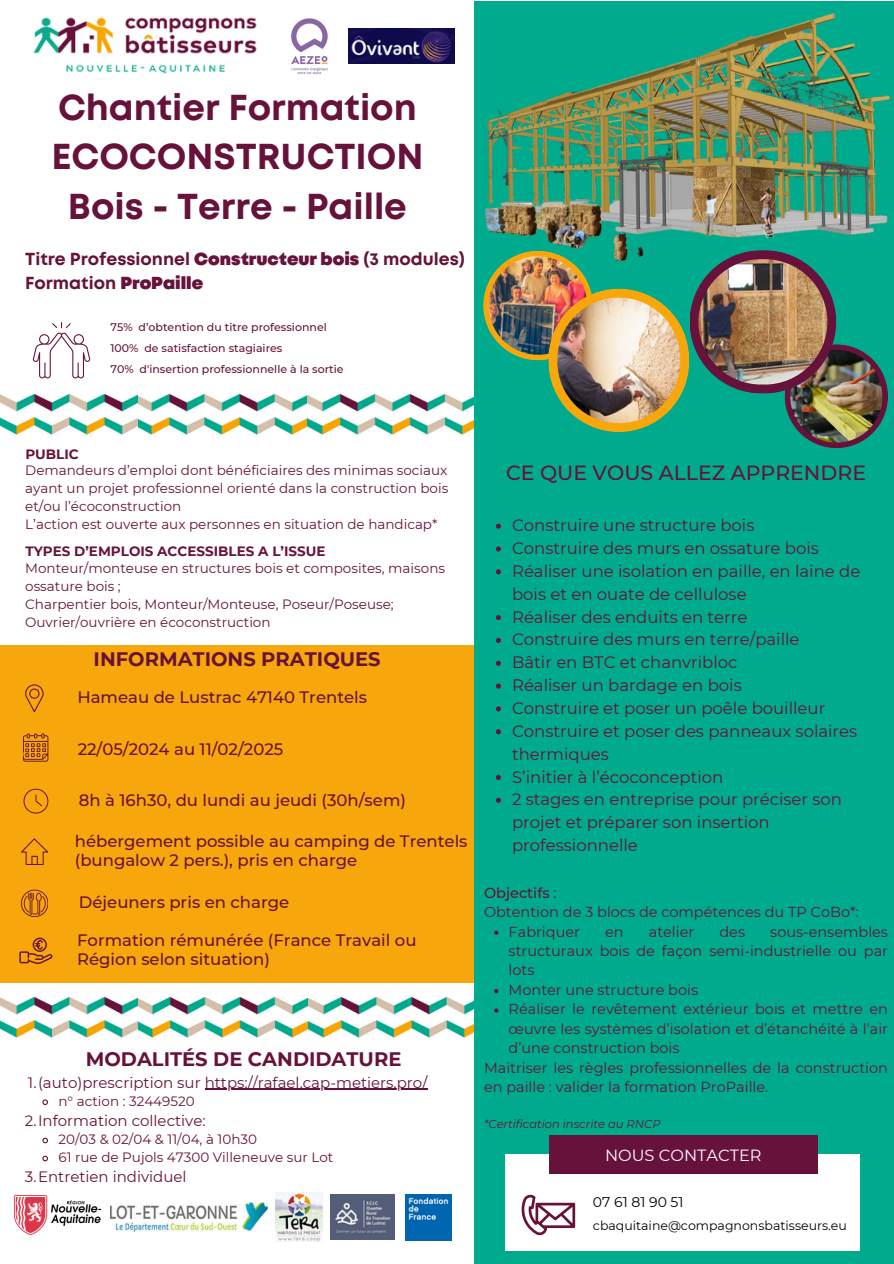
<style>
.page{position:relative;width:894px;height:1264px;background:#fff}
.page>*{position:absolute;margin:0;border:0;box-sizing:border-box;transform-origin:0 0}
.t1{font:700 36px/49.5px "Mont";color:#67123a;text-align:center}
.t2{font:500 20.4px "Montserrat";color:#67123a}
.t3{font:700 19.5px "Montserrat";color:#67123a}
.t4{font:700 17.4px/24.2px "Mont";color:#67123a}
.t5{font:16.5px/22.8px "Montserrat";color:#67123a}
.t6{font:500 16.5px/19.2px "Montserrat";color:#67123a}
.t7{font:16.2px "Montserrat";color:#fff}
.t8{font:15px "Montserrat";color:#67123a}
.t9{font:14.4px/19.5px "Montserrat";color:#67123a}
.t10{font:13.95px "Montserrat";color:#000}
.t11{font:13.5px/18px "Montserrat";color:#67123a;text-align:justify}
.t12{font:700 13.5px "Montserrat";color:#67123a}
.t13{font:12.45px "Montserrat";color:#000}
.t14{font:italic 11.4px "Montserrat";color:#67123a}
.t15{font:500 10.95px "Montserrat";color:#67123a}
.s1{font-weight:900}
.s2{font-weight:500}
</style>
<div class="page">
<div style="left:0;top:644px;width:479px;height:338px;background:#f7a70b"></div>
<svg style="left:23px;top:788px;width:25px;height:25px"></svg>
<svg style="left:23px;top:684px;width:25px;height:77px"></svg>
<svg style="left:21px;top:838px;width:27px;height:27px"></svg>
<svg style="left:21px;top:889px;width:27px;height:27px"></svg>
<svg style="left:19px;top:937px;width:33px;height:27px"></svg>
<img style="left:0;top:996px;width:139px;height:42px">
<img style="left:139px;top:994px;width:336px;height:45px">
<img style="left:33px;top:17px;width:224px;height:57px">
<img style="left:110px;top:1202px;width:158px;height:29px">
<img style="left:13px;top:1195px;width:89px;height:40px">
<div style="left:475px;top:273px;width:418px;height:990px;background:#00ab8d"></div>
<div style="left:505px;top:1153px;width:354px;height:97px;background:#fff"></div>
<svg style="left:521px;top:1194px;width:54px;height:41px"></svg>
<svg style="left:33px;top:322px;width:57px;height:56px"></svg>
<img style="left:0;top:393px;width:138px;height:42px">
<img style="left:138px;top:393px;width:335px;height:42px">
<img style="left:275px;top:1192px;width:48px;height:49px">
<img style="left:330px;top:1194px;width:64px;height:45px">
<img style="left:405px;top:1194px;width:46px;height:46px">
<img style="left:451px;top:1px;width:442px;height:272px">
<div style="left:549px;top:1135px;width:268px;height:39px;background:#67123a"></div>
<img style="left:483px;top:251px;width:404px;height:197px">
<img style="left:291px;top:18px;width:37px;height:57px">
<img style="left:348px;top:29px;width:106px;height:34px">
<svg style="left:495px;top:523px;width:6px;height:5px"></svg>
<svg style="left:495px;top:546px;width:6px;height:5px"></svg>
<svg style="left:495px;top:569px;width:6px;height:5px"></svg>
<svg style="left:495px;top:615px;width:6px;height:5px"></svg>
<svg style="left:495px;top:638px;width:6px;height:5px"></svg>
<svg style="left:495px;top:660px;width:6px;height:5px"></svg>
<svg style="left:495px;top:683px;width:6px;height:5px"></svg>
<svg style="left:495px;top:706px;width:6px;height:5px"></svg>
<svg style="left:495px;top:729px;width:6px;height:5px"></svg>
<svg style="left:495px;top:775px;width:6px;height:5px"></svg>
<svg style="left:495px;top:797px;width:6px;height:5px"></svg>
<svg style="left:494px;top:930px;width:4px;height:4px"></svg>
<svg style="left:494px;top:988px;width:4px;height:5px"></svg>
<svg style="left:494px;top:1008px;width:4px;height:4px"></svg>
<hr style="left:205px;top:1088px;width:222px;height:1px;background:#67123a">
<svg style="left:42px;top:1099px;width:6px;height:6px"></svg>
<svg style="left:42px;top:1137px;width:6px;height:7px"></svg>
<svg style="left:42px;top:1155px;width:6px;height:7px"></svg>
<h4 class="t1" style="left:51px;top:85px;width:373px">Chantier Formation<br>ECOCONSTRUCTION<br>Bois - Terre - Paille</h4>
<p class="t4" style="left:25px;top:248px;width:441px">Titre Professionnel <span class="s1">Constructeur bois</span> (3 modules)<br>Formation <span class="s1">ProPaille</span></p>
<p class="t15" style="left:110px;top:320px;width:218px">75% d’obtention du titre professionnel</p>
<p class="t15" style="left:110px;top:341px;width:173px">100% de satisfaction stagiaires</p>
<p class="t15" style="left:110px;top:362px;width:235px">70% d'insertion professionnelle à la sortie</p>
<p class="t12" style="left:25px;top:446px;width:55px">PUBLIC</p>
<h2 class="t11" style="left:25px;top:461px;width:424px">Demandeurs d’emploi dont bénéficiaires des minimas sociaux ayant un projet professionnel orienté dans la construction bois et/ou l’écoconstruction</h2>
<p class="t11" style="left:25px;top:515px;width:413px">L’action est ouverte aux personnes en situation de handicap*</p>
<h2 class="t12" style="left:25px;top:543px;width:301px">TYPES D’EMPLOIS ACCESSIBLES A L’ISSUE</h2>
<h4 class="t11" style="left:25px;top:559px;width:421px">Monteur/monteuse en structures bois et composites, maisons ossature bois ;</h4>
<h4 class="t11" style="left:25px;top:595px;width:370px">Charpentier bois, Monteur/Monteuse, Poseur/Poseuse;</h4>
<p class="t11" style="left:25px;top:613px;width:247px">Ouvrier/ouvrière en écoconstruction</p>
<p class="t3" style="left:94px;top:647px;width:288px">INFORMATIONS PRATIQUES</p>
<p class="t6" style="left:77px;top:688px;width:291px">Hameau de Lustrac 47140 Trentels</p>
<p class="t6" style="left:78px;top:739px;width:207px">22/05/2024 au 11/02/2025</p>
<p class="t6" style="left:79px;top:790px;width:328px">8h à 16h30, du lundi au jeudi (30h/sem)</p>
<p class="t6" style="left:75px;top:831px;width:394px">hébergement possible au camping de Trentels (bungalow 2 pers.), pris en charge</p>
<h2 class="t6" style="left:79px;top:892px;width:212px">Déjeuners pris en charge</h2>
<p class="t6" style="left:77px;top:930px;width:341px">Formation rémunérée (France Travail ou<br>Région selon situation)</p>
<p class="t3" style="left:86px;top:1046px;width:317px">MODALITÉS DE CANDIDATURE</p>
<h4 class="t8" style="left:28px;top:1073px;width:401px">1.(auto)prescription sur https://rafael.cap-metiers.pro/</h4>
<p class="t11" style="left:58px;top:1091px;width:138px">n° action : 32449520</p>
<p class="t8" style="left:25px;top:1111px;width:182px">2.Information collective:</p>
<h4 class="t11" style="left:58px;top:1129px;width:200px">20/03 &amp; 02/04 &amp; 11/04, à 10h30</h4>
<p class="t11" style="left:58px;top:1147px;width:276px">61 rue de Pujols 47300 Villeneuve sur Lot</p>
<p class="t8" style="left:25px;top:1167px;width:163px">3.Entretien individuel</p>
<p class="t2" style="left:506px;top:460px;width:361px">CE QUE VOUS ALLEZ APPRENDRE</p>
<h3 class="t5" style="left:512px;top:514px;width:244px">Construire une structure bois</h3>
<p class="t5" style="left:512px;top:537px;width:308px">Construire des murs en ossature bois</p>
<h6 class="t5" style="left:512px;top:559px;width:350px">Réaliser une isolation en paille, en laine de bois et en ouate de cellulose</h6>
<p class="t5" style="left:512px;top:605px;width:237px">Réaliser des enduits en terre</p>
<p class="t5" style="left:512px;top:628px;width:289px">Construire des murs en terre/paille</p>
<p class="t5" style="left:512px;top:651px;width:227px">Bâtir en BTC et chanvribloc</p>
<h1 class="t5" style="left:512px;top:674px;width:231px">Réaliser un bardage en bois</h1>
<h4 class="t5" style="left:512px;top:696px;width:314px">Construire et poser un poêle bouilleur</h4>
<p class="t5" style="left:512px;top:719px;width:346px">Construire et poser des panneaux solaires thermiques</p>
<p class="t5" style="left:512px;top:765px;width:213px">S’initier à l’écoconception</p>
<p class="t5" style="left:512px;top:788px;width:331px">2 stages en entreprise pour préciser son projet et préparer son insertion professionnelle</p>
<p class="t9" style="left:484px;top:882px;width:376px"><span class="s2">Objectifs</span> :<br>Obtention de 3 blocs de compétences du TP CoBo*:</p>
<p class="t9" style="left:508px;top:921px;width:73px">Fabriquer</p>
<p class="t9" style="left:605px;top:921px;width:20px">en</p>
<p class="t9" style="left:648px;top:921px;width:47px">atelier</p>
<p class="t9" style="left:719px;top:921px;width:27px">des</p>
<p class="t9" style="left:508px;top:921px;width:381px;text-align:justify;text-indent:261px">sous-ensembles structuraux bois de façon semi-industrielle ou par lots</p>
<p class="t9" style="left:508px;top:979px;width:191px">Monter une structure bois</p>
<p class="t9" style="left:508px;top:999px;width:381px;text-align:justify">Réaliser le revêtement extérieur bois et mettre en œuvre les systèmes d’isolation et d’étanchéité à l’air d’une construction bois</p>
<p class="t9" style="left:484px;top:1057px;width:405px">Maitriser les règles professionnelles de la construction en paille : valider la formation ProPaille.</p>
<p class="t14" style="left:484px;top:1116px;width:178px">*Certification inscrite au RNCP</p>
<h6 class="t7" style="left:605px;top:1144px;width:158px">NOUS CONTACTER</h6>
<p class="t10" style="left:592px;top:1193px;width:92px">07 61 81 90 51</p>
<p class="t13" style="left:592px;top:1217px;width:255px">cbaquitaine@compagnonsbatisseurs.eu</p>
</div>
